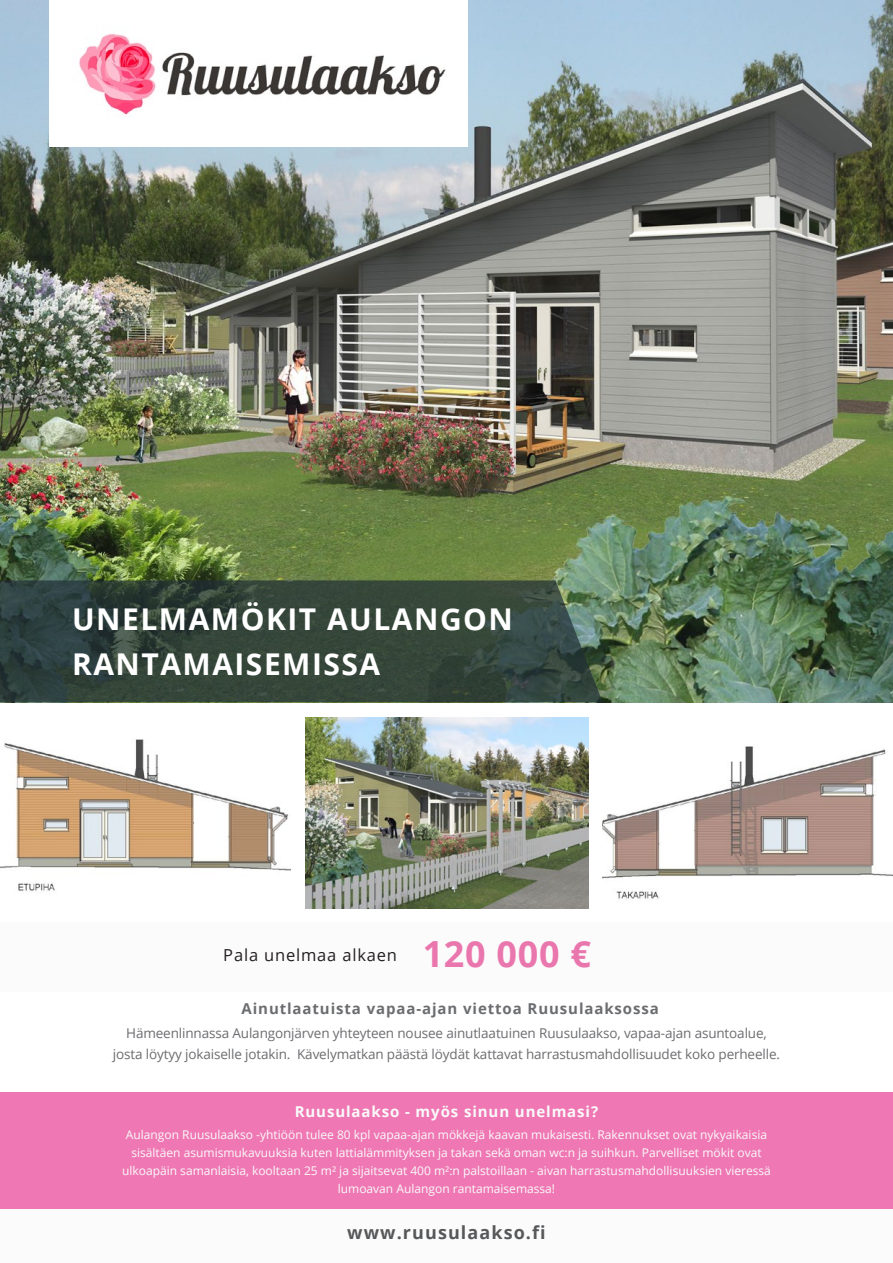
<style>
.page{position:relative;width:893px;height:1263px;background:#fff}
.page>*{position:absolute;margin:0;border:0;box-sizing:border-box;transform-origin:0 0}
.t1{font:700 36px "Open Sans";letter-spacing:.02em;color:#ea76ae}
.t2{font:700 30px/45px "Open Sans";letter-spacing:.05em;color:#fff}
.t3{font:700 18px "Open Sans";letter-spacing:.06em;color:#57585a}
.t4{font:16.5px "Open Sans";letter-spacing:.05em;color:#231f20}
.t5{font:700 15px "Open Sans";letter-spacing:.06em;color:#6c6d70}
.t6{font:700 15px "Open Sans";letter-spacing:.06em;color:#fafafa}
.t7{font:13.5px/21px "Open Sans";letter-spacing:-.01em;color:#6c6d70;text-align:center}
.t8{font:12px/18px "Open Sans";color:#fafafa;text-align:center}
</style>
<div class="page">
<img style="left:0;top:739px;width:290px;height:153px">
<img style="left:305px;top:718px;width:283px;height:190px">
<img style="left:603px;top:746px;width:290px;height:153px">
<img style="left:0;top:0;width:893px;height:703px">
<div style="left:0;top:1206px;width:893px;height:57px;background:#fafafa"></div>
<div style="left:0;top:922px;width:893px;height:69px;background:#fafafa"></div>
<div style="left:0;top:1093px;width:893px;height:116px;background:#ef78b4"></div>
<div style="left:49px;top:0;width:419px;height:147px;background:#fff"></div>
<svg style="left:0;top:580px;width:603px;height:122px;background:#35463d"></svg>
<img style="left:79px;top:34px;width:367px;height:81px">
<p class="t2" style="left:72px;top:595px;width:442px">UNELMAMÖKIT AULANGON<br>RANTAMAISEMISSA</p>
<p class="t1" style="left:423px;top:928px;width:170px">120 000 €</p>
<p class="t5" style="left:242px;top:997px;width:419px">Ainutlaatuista vapaa-ajan viettoa Ruusulaaksossa</p>
<p class="t7" style="left:113px;top:1022px;width:669px">Hämeenlinnassa Aulangonjärven yhteyteen nousee ainutlaatuinen Ruusulaakso, vapaa-ajan asuntoalue, josta löytyy jokaiselle jotakin. Kävelymatkan päästä löydät kattavat harrastusmahdollisuudet koko perheelle.</p>
<p class="t4" style="left:223px;top:944px;width:175px">Pala unelmaa alkaen</p>
<p class="t6" style="left:295px;top:1101px;width:305px">Ruusulaakso - myös sinun unelmasi?</p>
<p class="t8" style="left:122px;top:1125px;width:650px">Aulangon Ruusulaakso -yhtiöön tulee 80 kpl vapaa-ajan mökkejä kaavan mukaisesti. Rakennukset ovat nykyaikaisia sisältäen asumismukavuuksia kuten lattialämmityksen ja takan sekä oman wc:n ja suihkun. Parvelliset mökit ovat ulkoapäin samanlaisia, kooltaan 25 m² ja sijaitsevat 400 m²:n palstoillaan - aivan harrastusmahdollisuuksien vieressä lumoavan Aulangon rantamaisemassa!</p>
<p class="t3" style="left:347px;top:1220px;width:200px">www.ruusulaakso.fi</p>
</div>
